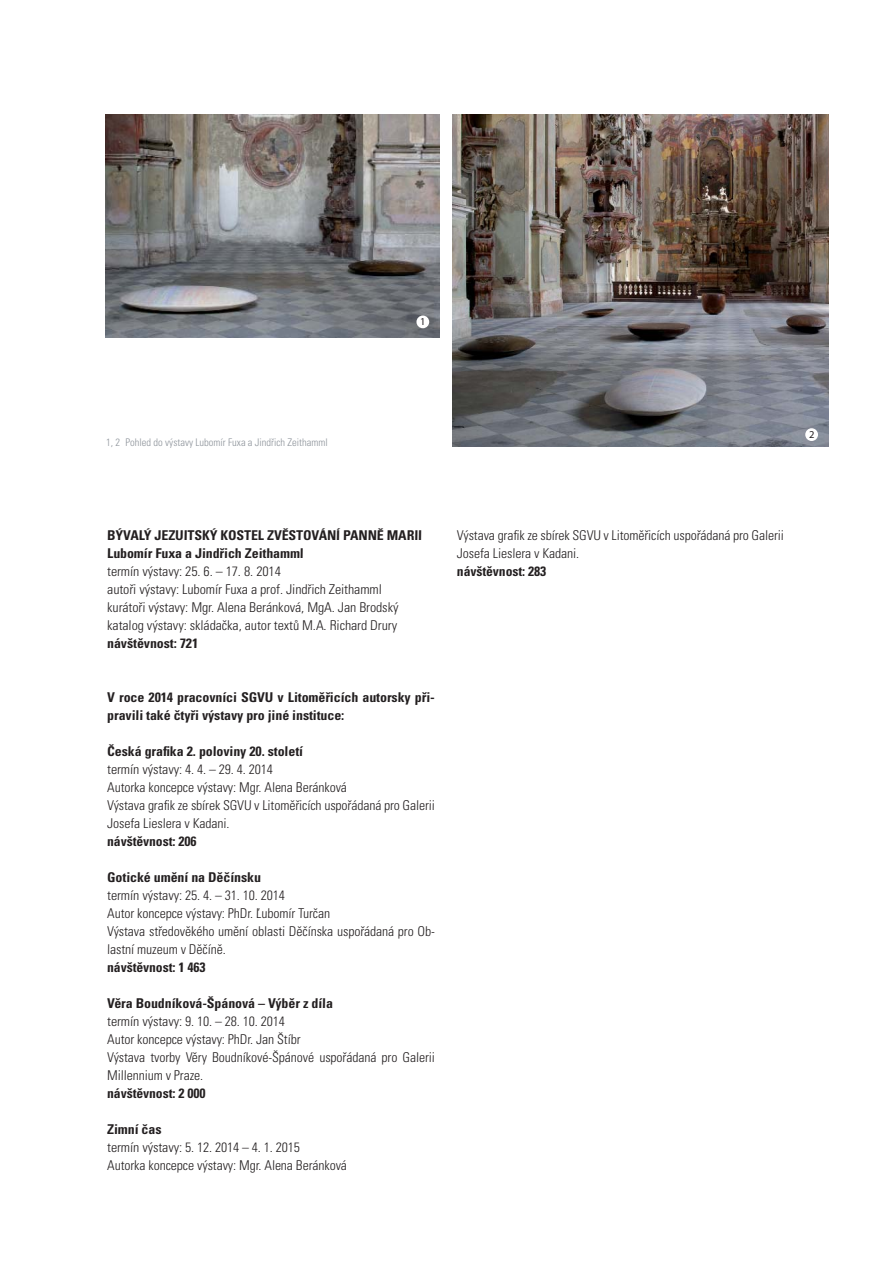
<style>
.page{position:relative;width:893px;height:1263px;background:#fff}
.page>*{position:absolute;margin:0;border:0;box-sizing:border-box;transform-origin:0 0}
.t1{font:300 condensed 13.5px/18px "Univers CE";color:#231f20}
.t2{font:700 condensed 13.5px/18px "Univers CE";color:#231f20}
.t3{font:300 condensed 10.5px "Univers CE";color:#8e949b}
.t4{font:10.5px "Myriad Pro";color:#231f20}
</style>
<div class="page">
<img style="left:106px;top:115px;width:333px;height:222px">
<img style="left:453px;top:115px;width:375px;height:331px">
<div style="left:416px;top:315px;width:13px;height:13px;background:#fff;border-radius:50%"></div>
<div style="left:805px;top:428px;width:13px;height:13px;background:#fff;border-radius:50%"></div>
<p class="t4" style="left:420px;top:315px;width:7px">1</p>
<p class="t3" style="left:106px;top:439px;width:223px">1, 2 Pohled do výstavy Lubomír Fuxa a Jindřich Zeithamml</p>
<p class="t4" style="left:809px;top:428px;width:7px">2</p>
<p class="t2" style="left:107px;top:528px;width:317px">BÝVALÝ JEZUITSKÝ KOSTEL ZVĚSTOVÁNÍ PANNĚ MARII<br>Lubomír Fuxa a Jindřich Zeithamml</p>
<p class="t1" style="left:107px;top:564px;width:293px">termín výstavy: 25. 6. – 17. 8. 2014<br>autoři výstavy: Lubomír Fuxa a prof. Jindřich Zeithamml kurátoři výstavy: Mgr. Alena Beránková, MgA. Jan Brodský katalog výstavy: skládačka, autor textů M.A. Richard Drury</p>
<p class="t2" style="left:107px;top:636px;width:93px">návštěvnost: 721</p>
<p class="t2" style="left:107px;top:690px;width:329px">V roce 2014 pracovníci SGVU v Litoměřicích autorsky při&shy;pravili také čtyři výstavy pro jiné instituce:</p>
<p class="t2" style="left:107px;top:744px;width:197px">Česká grafika 2. poloviny 20. století</p>
<p class="t1" style="left:107px;top:762px;width:329px">termín výstavy: 4. 4. – 29. 4. 2014<br>Autorka koncepce výstavy: Mgr. Alena Beránková<br>Výstava grafik ze sbírek SGVU v Litoměřicích uspořádaná pro Galerii Josefa Lieslera v Kadani.</p>
<p class="t2" style="left:107px;top:834px;width:91px">návštěvnost: 206</p>
<p class="t2" style="left:107px;top:870px;width:155px">Gotické umění na Děčínsku</p>
<p class="t1" style="left:107px;top:888px;width:329px">termín výstavy: 25. 4. – 31. 10. 2014<br>Autor koncepce výstavy: PhDr. Ľubomír Turčan<br>Výstava středověkého umění oblasti Děčínska uspořádaná pro Ob&shy;lastní muzeum v Děčíně.</p>
<p class="t2" style="left:107px;top:960px;width:100px">návštěvnost: 1 463</p>
<p class="t2" style="left:107px;top:996px;width:227px">Věra Boudníková-Špánová – Výběr z díla</p>
<p class="t1" style="left:107px;top:1014px;width:329px">termín výstavy: 9. 10. – 28. 10. 2014<br>Autor koncepce výstavy: PhDr. Jan Štíbr<br>Výstava tvorby Věry Boudníkové-Špánové uspořádaná pro Galerii Millennium v Praze.</p>
<p class="t2" style="left:107px;top:1086px;width:100px">návštěvnost: 2 000</p>
<p class="t2" style="left:107px;top:1122px;width:56px">Zimní čas</p>
<p class="t1" style="left:107px;top:1140px;width:241px">termín výstavy: 5. 12. 2014 – 4. 1. 2015<br>Autorka koncepce výstavy: Mgr. Alena Beránková</p>
<p class="t1" style="left:457px;top:528px;width:329px">Výstava grafik ze sbírek SGVU v Litoměřicích uspořádaná pro Galerii<br>Josefa Lieslera v Kadani.</p>
<p class="t2" style="left:457px;top:564px;width:91px">návštěvnost: 283</p>
</div>
